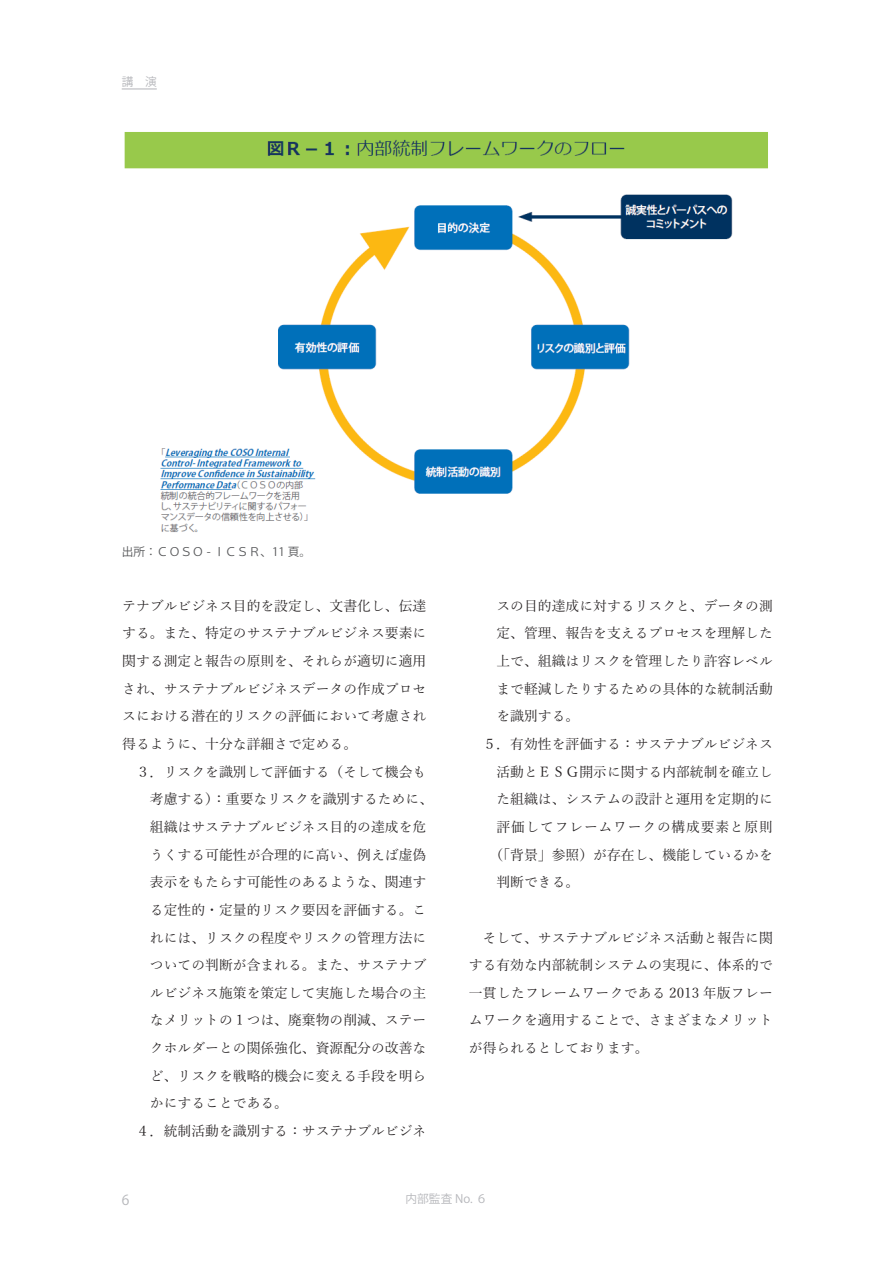
<style>
.page{position:relative;width:893px;height:1263px;background:#fff}
.page>*{position:absolute;margin:0;border:0;box-sizing:border-box;transform-origin:0 0}
.本文{font:13.8px/27.6px "Yu Mincho";color:#231f20;text-align:justify}
.本文-2{font:13.8px "Yu Mincho";letter-spacing:.055em;color:#231f20}
.t1{font:13.8px "Koz Go Pr 6 N";color:#b6b7bb}
.t2{font:11.7px "Koz Go Pr 6 N";color:#57585a}
.t3{font:11.7px "Koz Go Pr 6 N";color:#b6b7bb}
</style>
<div class="page">
<hr style="left:122px;top:88px;width:35px;height:1px;background:#b6b7bb">
<img style="left:124px;top:132px;width:644px;height:400px">
<p class="t3" style="left:122px;top:75px;width:37px">講　演</p>
<p class="t2" style="left:122px;top:545px;width:191px">出所：ＣＯＳＯ - ＩＣＳＲ、11 頁。</p>
<p class="本文" style="left:122px;top:591px;width:306px">テナブルビジネス目的を設定し、文書化し、伝達する。また、特定のサステナブルビジネス要素に関する測定と報告の原則を、それらが適切に適用され、サステナブルビジネスデータの作成プロセスにおける潜在的リスクの評価において考慮され得るように、十分な詳細さで定める。</p>
<p class="本文" style="left:150px;top:756px;width:285px;text-align:left;text-indent:-28px">　３．リスクを識別して評価する（そして機会も考慮する）：重要なリスクを識別するために、組織はサステナブルビジネス目的の達成を危うくする可能性が合理的に高い、例えば虚偽表示をもたらす可能性のあるような、関連する定性的・定量的リスク要因を評価する。これには、リスクの程度やリスクの管理方法についての判断が含まれる。また、サステナブルビジネス施策を策定して実施した場合の主なメリットの１つは、廃棄物の削減、ステークホルダーとの関係強化、資源配分の改善など、リスクを戦略的機会に変える手段を明らかにすることである。</p>
<p class="本文" style="left:122px;top:1116px;width:306px">　４．統制活動を識別する：サステナブルビジネ</p>
<p class="本文" style="left:496px;top:591px;width:278px">スの目的達成に対するリスクと、データの測定、管理、報告を支えるプロセスを理解した上で、組織はリスクを管理したり許容レベルまで軽減したりするための具体的な統制活動を識別する。</p>
<p class="本文" style="left:469px;top:729px;width:306px">　５．有効性を評価する：サステナブルビジネス</p>
<p class="本文" style="left:496px;top:756px;width:278px">活動とＥＳＧ開示に関する内部統制を確立し</p>
<p class="本文" style="left:496px;top:784px;width:278px">た組織は、システムの設計と運用を定期的に</p>
<p class="本文-2" style="left:496px;top:814px;width:278px">評価してフレームワークの構成要素と原則</p>
<p class="本文" style="left:490px;top:839px;width:285px">（「背景」参照）が存在し、機能しているかを</p>
<p class="本文" style="left:496px;top:867px;width:84px">判断できる。</p>
<p class="本文" style="left:469px;top:922px;width:306px">　そして、サステナブルビジネス活動と報告に関する有効な内部統制システムの実現に、体系的で一貫したフレームワークである 2013 年版フレームワークを適用することで、さまざまなメリットが得られるとしております。</p>
<p class="t1" style="left:122px;top:1192px;width:9px">6</p>
<p class="t3" style="left:406px;top:1192px;width:83px">内部監査 No. ６</p>
</div>
